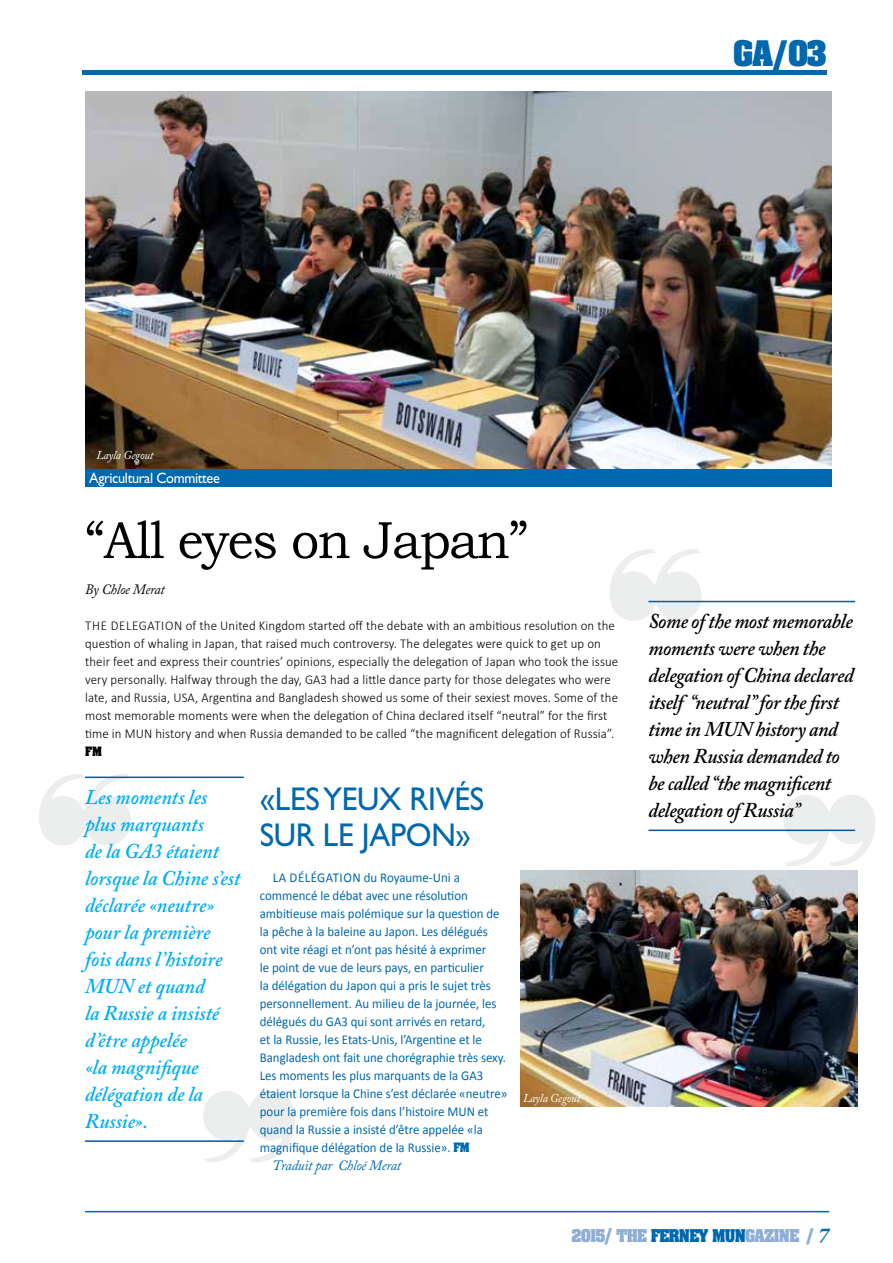
<style>
.page{position:relative;width:893px;height:1263px;background:#fff}
.page>*{position:absolute;margin:0;border:0;box-sizing:border-box;transform-origin:0 0}
.t1{font:52.5px "Bookman Old Style";letter-spacing:-.03em;color:#000;scale:.95 1}
.t2{font:33px/36px "Gill Sans Std";letter-spacing:-.01em;color:#0068ac;scale:.95 1}
.t3{font:700 30px "Aachen Std";color:#0068ac;scale:.95 1}
.t4{font:italic 600 21px/27px "Adobe Caslon Pro";color:#00aeef;scale:.95 1}
.t5{font:italic 600 21px/27px "Adobe Caslon Pro";letter-spacing:-.02em;color:#000;scale:.95 1}
.t6{font:700 15px "Aachen Std";letter-spacing:-.05em;color:#8faed6;scale:.95 1}
.t7{font:15px "Gill Sans Std";letter-spacing:-.025em;color:#fff;scale:.95 1}
.t8{font:italic 14.25px "Adobe Caslon Pro";letter-spacing:-.01em;color:#0068ac;scale:.95 1}
.t9{font:italic 14.25px "Adobe Caslon Pro";letter-spacing:-.01em;color:#000;scale:.95 1}
.t10{font:13.5px/18px "Calibri";color:#0068ac;scale:.95 1}
.t11{font:300 13.5px/18px "Calibri";letter-spacing:.01em;color:#000;scale:.95 1}
.t12{font:italic 12px "Adobe Caslon Pro";letter-spacing:-.01em;color:#fff;scale:.95 1}
.t13{font:700 10.95px "Aachen Std";color:#000;scale:.95 1}
.s1{font-family:"Aachen Std";font-weight:700;font-size:10.95px}
.s2{color:#0068ac}
.s3{font-family:"Garamond Premr Pro Smbd It Capt";font-weight:400;font-size:22.5px;color:#0068ac}
</style>
<div class="page">
<hr style="left:85px;top:1211px;width:744px;height:1px;background:#0068ac">
<hr style="left:82px;top:71px;width:744px;height:4px;background:#0068ac">
<svg style="left:610px;top:549px;width:92px;height:72px"></svg>
<svg style="left:39px;top:774px;width:92px;height:71px"></svg>
<svg style="left:783px;top:795px;width:92px;height:71px"></svg>
<svg style="left:203px;top:1091px;width:92px;height:71px"></svg>
<div style="left:85px;top:468px;width:746px;height:18px;background:#0068ac"></div>
<img style="left:85px;top:92px;width:746px;height:376px">
<hr style="left:648px;top:601px;width:207px;height:1px;background:#0058a9">
<hr style="left:648px;top:829px;width:207px;height:2px;background:#0058a9">
<hr style="left:85px;top:776px;width:159px;height:2px;background:#0058a9">
<hr style="left:85px;top:1140px;width:159px;height:2px;background:#0058a9">
<img style="left:520px;top:870px;width:337px;height:236px">
<h3 class="t3" style="left:733px;top:31px;width:100px">GA/03</h3>
<p class="t12" style="left:96px;top:448px;width:62px">Layla Gegout</p>
<p class="t7" style="left:89px;top:469px;width:139px">Agricultural Committee</p>
<h1 class="t1" style="left:85px;top:506px;width:468px">“All eyes on Japan”</h1>
<p class="t9" style="left:85px;top:581px;width:86px">By Chloe Merat</p>
<p class="t11" style="left:85px;top:616px;width:563px">THE DELEGATION of the United Kingdom started off the debate with an ambitious resolution on the question of whaling in Japan, that raised much controversy. The delegates were quick to get up on their feet and express their countries’ opinions, especially the delegation of Japan who took the issue very personally. Halfway through the day, GA3 had a little dance party for those delegates who were late, and Russia, USA, Argentina and Bangladesh showed us some of their sexiest moves. Some of the most memorable moments were when the delegation of China declared itself “neutral” for the first time in MUN history and when Russia demanded to be called “the magnificent delegation of Russia”.</p>
<p class="t13" style="left:85px;top:743px;width:19px">FM</p>
<h3 class="t4" style="left:85px;top:783px;width:165px">Les moments les plus marquants<br>de la GA3 étaient lorsque la Chine s’est déclarée «neutre» pour la première fois dans l’histoire<br>MUN et quand<br>la Russie a insisté d’être appelée<br>«la magnifique délégation de la<br>Russie».</h3>
<h2 class="t2" style="left:260px;top:781px;width:238px">«LES YEUX RIVÉS<br>SUR LE JAPON»</h2>
<p class="t10" style="left:260px;top:869px;width:262px;text-indent:13px">LA DÉLÉGATION du Royaume-Uni a commencé le débat avec une résolution ambitieuse mais polémique sur la question de la pêche à la baleine au Japon. Les délégués ont vite réagi et n’ont pas hésité à exprimer<br>le point de vue de leurs pays, en particulier<br>la délégation du Japon qui a pris le sujet très personnellement. Au milieu de la journée, les délégués du GA3 qui sont arrivés en retard,<br>et la Russie, les Etats-Unis, l’Argentine et le Bangladesh ont fait une chorégraphie très sexy.<br>Les moments les plus marquants de la GA3 étaient lorsque la Chine s’est déclarée «neutre» pour la première fois dans l’histoire MUN et quand la Russie a insisté d’être appelée «la magnifique délégation de la Russie». <span class="s1">FM</span></p>
<p class="t8" style="left:273px;top:1157px;width:137px">Traduit par Chloé Merat</p>
<p class="t12" style="left:523px;top:1090px;width:62px">Layla Gegout</p>
<h3 class="t5" style="left:648px;top:607px;width:218px">Some of the most memorable moments were when the delegation of China declared itself “neutral” for the first time in MUN history and when Russia demanded to be called “the magnificent delegation of Russia”</h3>
<p class="t6" style="left:571px;top:1225px;width:273px">2015/ THE <span class="s2">FERNEY MUN</span>GAZINE / <span class="s3">7</span></p>
</div>
